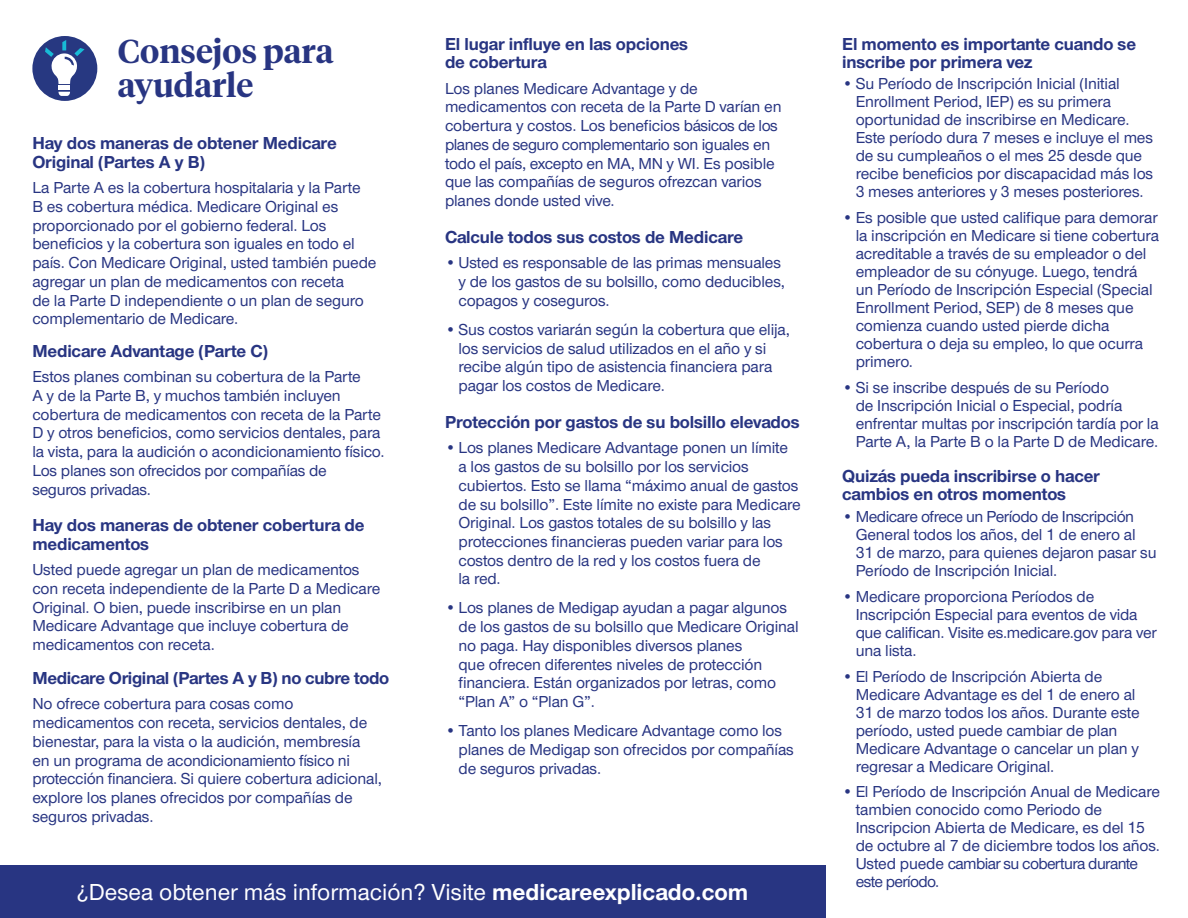
<style>
.page{position:relative;width:1188px;height:918px;background:#fff}
.page>*{position:absolute;margin:0;border:0;box-sizing:border-box;transform-origin:0 0}
.t1{font:600 33px/34.5px "UHC Serif Headline";color:#283582}
.t2{font:500 24px "UHC Sans";color:#fff}
.t3{font:700 18px/18.8px "UHC Sans";letter-spacing:-.01em;color:#283582}
.t4{font:500 16.5px/18.8px "UHC Sans";letter-spacing:-.01em;color:#283582}
.s1{font-weight:700}
</style>
<div class="page">
<div style="left:32px;top:36px;width:65px;height:65px;background:#273881;border-radius:50%"></div>
<hr style="left:59px;top:86px;width:11px;height:4px;background:#fff">
<svg style="left:59px;top:92px;width:11px;height:4px"></svg>
<svg style="left:45px;top:40px;width:40px;height:44px"></svg>
<div style="left:0;top:866px;width:825px;height:52px;background:#283582"></div>
<h1 class="t1" style="left:118px;top:32px;width:217px">Consejos para ayudarle</h1>
<p class="t3" style="left:32px;top:133px;width:306px">Hay dos maneras de obtener Medicare<br>Original (Partes A y B)</p>
<p class="t4" style="left:32px;top:178px;width:346px">La Parte A es la cobertura hospitalaria y la Parte<br>B es cobertura médica. Medicare Original es proporcionado por el gobierno federal. Los beneficios y la cobertura son iguales en todo el país. Con Medicare Original, usted también puede agregar un plan de medicamentos con receta<br>de la Parte D independiente o un plan de seguro complementario de Medicare.</p>
<p class="t3" style="left:32px;top:341px;width:237px">Medicare Advantage (Parte C)</p>
<p class="t4" style="left:32px;top:367px;width:354px">Estos planes combinan su cobertura de la Parte<br>A y de la Parte B, y muchos también incluyen cobertura de medicamentos con receta de la Parte D y otros beneficios, como servicios dentales, para la vista, para la audición o acondicionamiento físico.<br>Los planes son ofrecidos por compañías de seguros privadas.</p>
<p class="t3" style="left:32px;top:515px;width:334px">Hay dos maneras de obtener cobertura de medicamentos</p>
<p class="t4" style="left:32px;top:560px;width:349px">Usted puede agregar un plan de medicamentos con receta independiente de la Parte D a Medicare Original. O bien, puede inscribirse en un plan Medicare Advantage que incluye cobertura de medicamentos con receta.</p>
<p class="t3" style="left:32px;top:668px;width:358px">Medicare Original (Partes A y B) no cubre todo</p>
<p class="t4" style="left:32px;top:694px;width:351px">No ofrece cobertura para cosas como medicamentos con receta, servicios dentales, de bienestar, para la vista o la audición, membresía en un programa de acondicionamiento físico ni protección financiera. Si quiere cobertura adicional, explore los planes ofrecidos por compañías de seguros privadas.</p>
<p class="t3" style="left:445px;top:34px;width:245px">El lugar influye en las opciones de cobertura</p>
<p class="t4" style="left:445px;top:78px;width:338px">Los planes Medicare Advantage y de medicamentos con receta de la Parte D varían en cobertura y costos. Los beneficios básicos de los planes de seguro complementario son iguales en todo el país, excepto en MA, MN y WI. Es posible que las compañías de seguros ofrezcan varios planes donde usted vive.</p>
<p class="t3" style="left:445px;top:227px;width:300px">Calcule todos sus costos de Medicare</p>
<p class="t4" style="left:459px;top:253px;width:328px;text-indent:-13px">• Usted es responsable de las primas mensuales y de los gastos de su bolsillo, como deducibles, copagos y coseguros.</p>
<p class="t4" style="left:459px;top:319px;width:333px;text-indent:-13px">• Sus costos variarán según la cobertura que elija, los servicios de salud utilizados en el año y si recibe algún tipo de asistencia financiera para pagar los costos de Medicare.</p>
<p class="t3" style="left:445px;top:412px;width:356px">Protección por gastos de su bolsillo elevados</p>
<p class="t4" style="left:459px;top:438px;width:344px;text-indent:-13px">• Los planes Medicare Advantage ponen un límite<br>a los gastos de su bolsillo por los servicios cubiertos. Esto se llama “máximo anual de gastos de su bolsillo”. Este límite no existe para Medicare Original. Los gastos totales de su bolsillo y las protecciones financieras pueden variar para los costos dentro de la red y los costos fuera de<br>la red.</p>
<p class="t4" style="left:459px;top:598px;width:342px;text-indent:-13px">• Los planes de Medigap ayudan a pagar algunos de los gastos de su bolsillo que Medicare Original no paga. Hay disponibles diversos planes<br>que ofrecen diferentes niveles de protección financiera. Están organizados por letras, como “Plan A” o “Plan G”.</p>
<p class="t4" style="left:459px;top:721px;width:337px;text-indent:-13px">• Tanto los planes Medicare Advantage como los planes de Medigap son ofrecidos por compañías de seguros privadas.</p>
<h2 class="t2" style="left:77px;top:876px;width:673px">¿Desea obtener más información? Visite <span class="s1">medicareexplicado.com</span></h2>
<p class="t3" style="left:842px;top:34px;width:295px;line-height:18px">El momento es importante cuando se inscribe por primera vez</p>
<p class="t4" style="left:856px;top:74px;width:299px;line-height:18px;text-indent:-13px">• Su Período de Inscripción Inicial (Initial Enrollment Period, IEP) es su primera oportunidad de inscribirse en Medicare.<br>Este período dura 7 meses e incluye el mes de su cumpleaños o el mes 25 desde que recibe beneficios por discapacidad más los 3 meses anteriores y 3 meses posteriores.</p>
<p class="t4" style="left:856px;top:208px;width:305px;line-height:18px;text-indent:-13px">• Es posible que usted califique para demorar la inscripción en Medicare si tiene cobertura acreditable a través de su empleador o del empleador de su cónyuge. Luego, tendrá un Período de Inscripción Especial (Special Enrollment Period, SEP) de 8 meses que comienza cuando usted pierde dicha cobertura o deja su empleo, lo que ocurra primero.</p>
<p class="t4" style="left:856px;top:377px;width:305px;line-height:18px;text-indent:-13px">• Si se inscribe después de su Período<br>de Inscripción Inicial o Especial, podría enfrentar multas por inscripción tardía por la Parte A, la Parte B o la Parte D de Medicare.</p>
<p class="t3" style="left:842px;top:467px;width:259px;line-height:18px">Quizás pueda inscribirse o hacer cambios en otros momentos</p>
<p class="t4" style="left:856px;top:507px;width:302px;line-height:18px;text-indent:-13px">• Medicare ofrece un Período de Inscripción General todos los años, del 1 de enero al 31 de marzo, para quienes dejaron pasar su Período de Inscripción Inicial.</p>
<p class="t4" style="left:856px;top:587px;width:303px;line-height:18px;text-indent:-13px">• Medicare proporciona Períodos de Inscripción Especial para eventos de vida que califican. Visite es.medicare.gov para ver una lista.</p>
<p class="t4" style="left:856px;top:666px;width:286px;line-height:18px;text-indent:-13px">• El Período de Inscripción Abierta de Medicare Advantage es del 1 de enero al 31 de marzo todos los años. Durante este período, usted puede cambiar de plan Medicare Advantage o cancelar un plan y regresar a Medicare Original.</p>
<p class="t4" style="left:856px;top:782px;width:306px;line-height:18px;text-indent:-13px">• El Período de Inscripción Anual de Medicare tambien conocido como Periodo de Inscripcion Abierta de Medicare, es del 15 de octubre al 7 de diciembre todos los años.<br>Usted puede cambiar su cobertura durante este período.</p>
</div>
